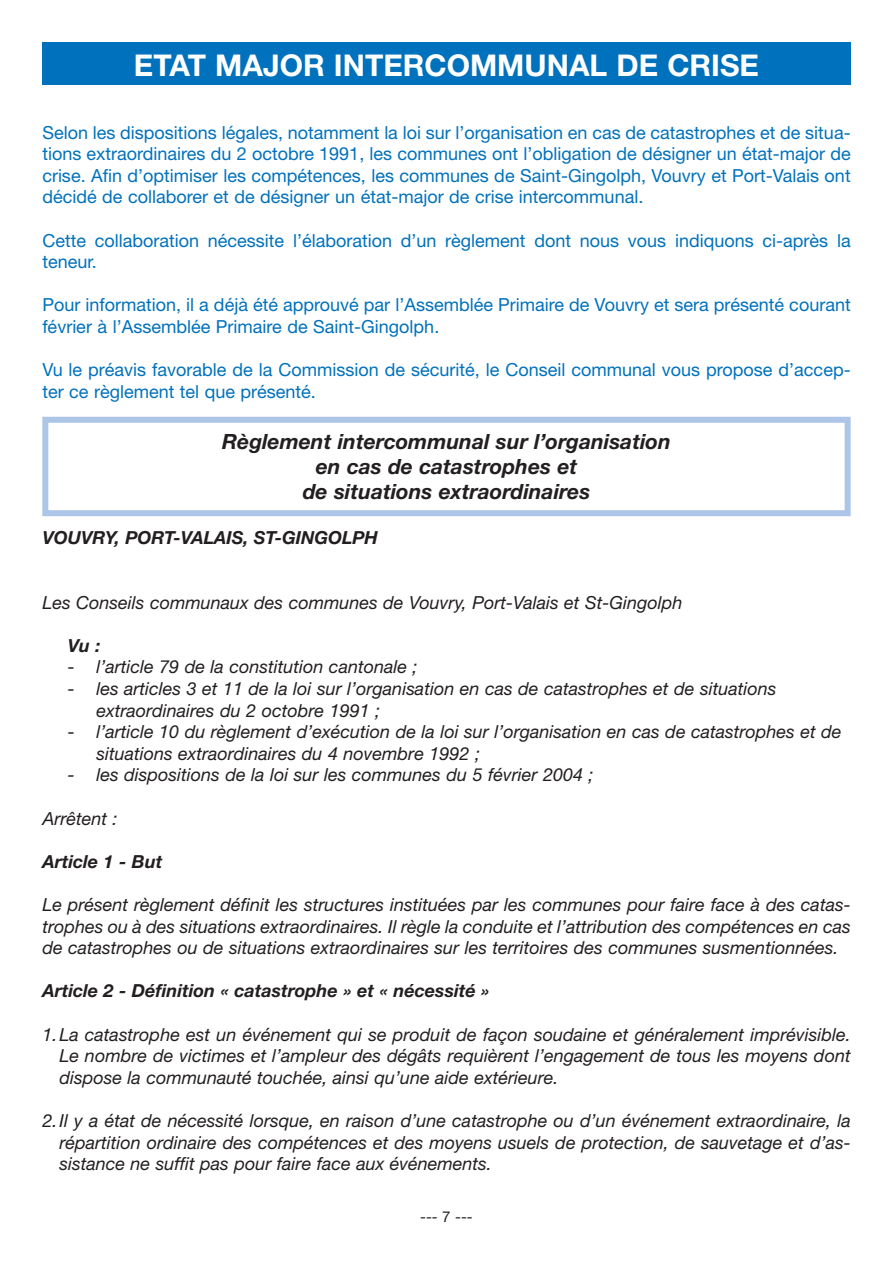
<style>
.page{position:relative;width:893px;height:1263px;background:#fff}
.page>*{position:absolute;margin:0;border:0;box-sizing:border-box;transform-origin:0 0}
.t1{font:700 30px "Helvetica Neue";color:#fff}
.t2{font:italic 700 21px/25.2px "Helvetica Neue";color:#231f20;text-align:center}
.t3{font:italic 18px/21.6px "Helvetica Neue";color:#231f20;text-align:justify}
.t4{font:18px/21.6px "Helvetica Neue";color:#0071bc}
.t5{font:italic 700 18px "Helvetica Neue";color:#231f20}
.t6{font:15px "Helvetica Neue";color:#231f20}
</style>
<div class="page">
<div style="left:42px;top:43px;width:808px;height:42px;background:#0071bc"></div>
<div style="left:42px;top:417px;width:808px;height:99px;border:6px solid #adc5e7"></div>
<h1 class="t1" style="left:134px;top:55px;width:626px">ETAT MAJOR INTERCOMMUNAL DE CRISE</h1>
<p class="t4" style="left:42px;top:123px;width:809px;text-align:justify">Selon les dispositions légales, notamment la loi sur l’organisation en cas de catastrophes et de situa&shy;tions extraordinaires du 2 octobre 1991, les communes ont l’obligation de désigner un état-major de crise. Afin d’optimiser les compétences, les communes de Saint-Gingolph, Vouvry et Port-Valais ont décidé de collaborer et de désigner un état-major de crise intercommunal.</p>
<p class="t4" style="left:42px;top:231px;width:809px">Cette collaboration nécessite l’élaboration d’un règlement dont nous vous indiquons ci-après la teneur.</p>
<p class="t4" style="left:42px;top:296px;width:809px">Pour information, il a déjà été approuvé par l’Assemblée Primaire de Vouvry et sera présenté courant février à l’Assemblée Primaire de Saint-Gingolph.</p>
<p class="t4" style="left:42px;top:361px;width:809px">Vu le préavis favorable de la Commission de sécurité, le Conseil communal vous propose d’accep&shy;ter ce règlement tel que présenté.</p>
<p class="t2" style="left:222px;top:431px;width:450px">Règlement intercommunal sur l’organisation en cas de catastrophes et<br>de situations extraordinaires</p>
<p class="t5" style="left:42px;top:531px;width:337px">VOUVRY, PORT-VALAIS, ST-GINGOLPH</p>
<p class="t3" style="left:42px;top:593px;width:641px">Les Conseils communaux des communes de Vouvry, Port-Valais et St-Gingolph</p>
<p class="t5" style="left:68px;top:639px;width:34px">Vu :</p>
<p class="t3" style="left:68px;top:658px;width:351px">- l’article 79 de la constitution cantonale ;</p>
<p class="t3" style="left:96px;top:680px;width:681px;text-indent:-28px">- les articles 3 et 11 de la loi sur l’organisation en cas de catastrophes et de situations extraordinaires du 2 octobre 1991 ;</p>
<p class="t3" style="left:96px;top:723px;width:746px;text-indent:-28px">- l’article 10 du règlement d’exécution de la loi sur l’organisation en cas de catastrophes et de situations extraordinaires du 4 novembre 1992 ;</p>
<p class="t3" style="left:68px;top:766px;width:527px">- les dispositions de la loi sur les communes du 5 février 2004 ;</p>
<p class="t3" style="left:42px;top:809px;width:77px">Arrêtent :</p>
<p class="t5" style="left:42px;top:855px;width:122px">Article 1 - But</p>
<p class="t3" style="left:42px;top:896px;width:809px">Le présent règlement définit les structures instituées par les communes pour faire face à des catas&shy;trophes ou à des situations extraordinaires. Il règle la conduite et l’attribution des compétences en cas de catastrophes ou de situations extraordinaires sur les territoires des communes susmentionnées.</p>
<p class="t5" style="left:42px;top:985px;width:448px">Article 2 - Définition « catastrophe » et « nécessité »</p>
<p class="t3" style="left:59px;top:1025px;width:792px;text-indent:-17px">1.La catastrophe est un événement qui se produit de façon soudaine et généralement imprévisible.<br>Le nombre de victimes et l’ampleur des dégâts requièrent l’engagement de tous les moyens dont dispose la communauté touchée, ainsi qu’une aide extérieure.</p>
<p class="t3" style="left:59px;top:1112px;width:792px;text-indent:-17px">2.Il y a état de nécessité lorsque, en raison d’une catastrophe ou d’un événement extraordinaire, la répartition ordinaire des compétences et des moyens usuels de protection, de sauvetage et d’as&shy;sistance ne suffit pas pour faire face aux événements.</p>
<p class="t6" style="left:420px;top:1212px;width:54px">--- 7 ---</p>
</div>
